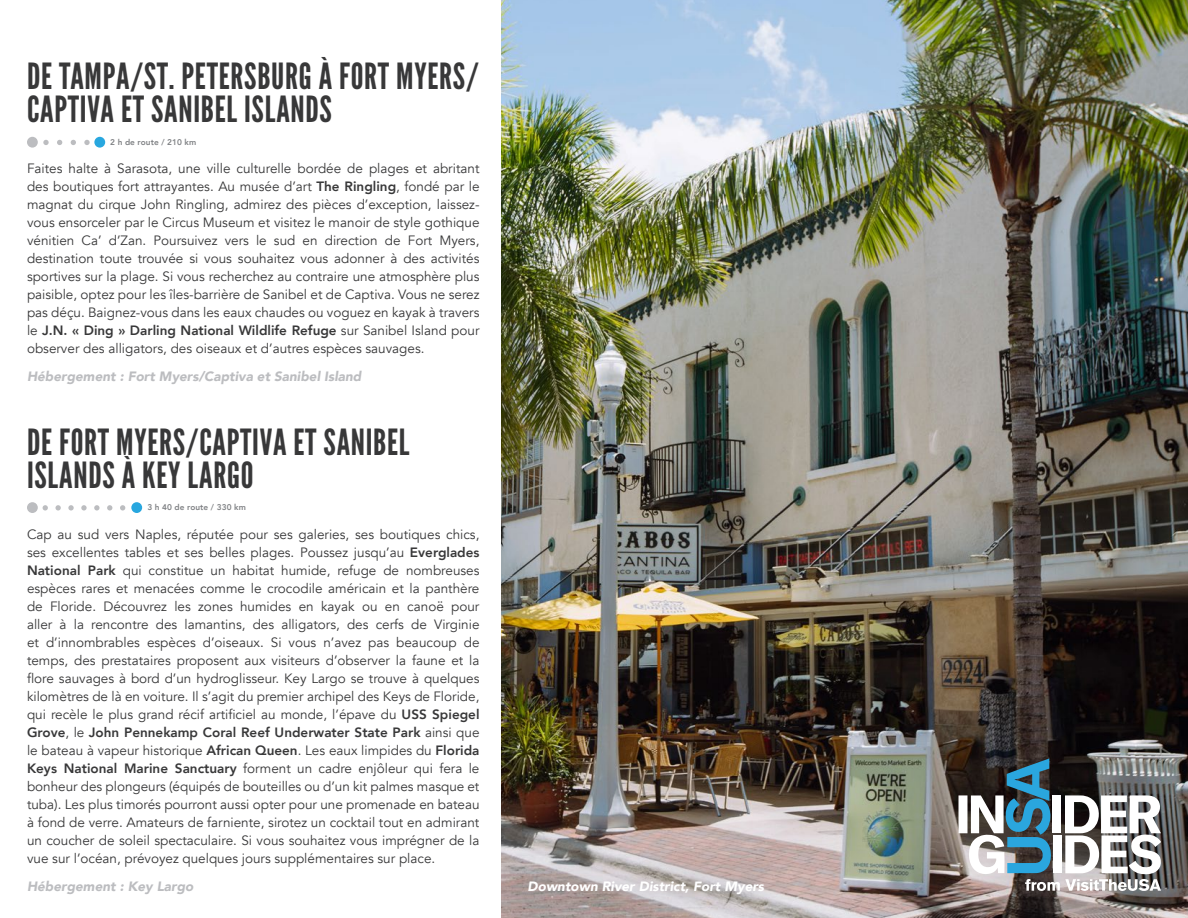
<style>
.page{position:relative;width:1188px;height:918px;background:#fff}
.page>*{position:absolute;margin:0;border:0;box-sizing:border-box;transform-origin:0 0}
.Section_Title_no_lin{font:36px/33px "League Gothic";letter-spacing:.02em;color:#383839}
.t1{font:13.5px/18px "Avenir";color:#383839;text-align:justify}
.Accommodation{font:italic 900 13.5px "Avenir";color:#bcbdc0}
.Photo_Caption{font:italic 900 13.5px "Avenir";color:#fff}
.t2{font:800 8.25px "Avenir";letter-spacing:.01em;color:#808285}
.s1{font-weight:800}
</style>
<div class="page">
<img style="left:501px;top:0;width:687px;height:918px">
<div style="left:494px;top:846px;width:303px;height:72px;background:#231f20;opacity:.75"></div>
<div style="left:931px;top:735px;width:257px;height:183px;background:#231f20;opacity:.1"></div>
<svg style="left:959px;top:759px;width:202px;height:132px"></svg>
<svg style="left:43px;top:140px;width:47px;height:5px"></svg>
<div style="left:27px;top:137px;width:11px;height:11px;background:#bcbdc0;border-radius:50%"></div>
<div style="left:94px;top:137px;width:11px;height:11px;background:#28a7df;border-radius:50%"></div>
<svg style="left:43px;top:505px;width:83px;height:6px"></svg>
<div style="left:27px;top:502px;width:11px;height:11px;background:#bcbdc0;border-radius:50%"></div>
<div style="left:131px;top:502px;width:11px;height:11px;background:#28a7df;border-radius:50%"></div>
<p class="Section_Title_no_lin" style="left:27px;top:59px;width:453px">DE TAMPA/ST. PETERSBURG À FORT MYERS/<br>CAPTIVA ET SANIBEL ISLANDS</p>
<p class="t2" style="left:110px;top:136px;width:88px">2 h de route / 210 km</p>
<p class="t1" style="left:27px;top:160px;width:454px">Faites halte à Sarasota, une ville culturelle bordée de plages et abritant des boutiques fort attrayantes. Au musée d’art <span class="s1">The Ringling</span>, fondé par le magnat du cirque John Ringling, admirez des pièces d’exception, laissez&shy;vous ensorceler par le Circus Museum et visitez le manoir de style gothique vénitien Ca’ d’Zan. Poursuivez vers le sud en direction de Fort Myers, destination toute trouvée si vous souhaitez vous adonner à des activités sportives sur la plage. Si vous recherchez au contraire une atmosphère plus paisible, optez pour les îles-barrière de Sanibel et de Captiva. Vous ne serez pas déçu. Baignez-vous dans les eaux chaudes ou voguez en kayak à travers le <span class="s1">J.N. « Ding » Darling National Wildlife Refuge</span> sur Sanibel Island pour observer des alligators, des oiseaux et d’autres espèces sauvages.</p>
<p class="Accommodation" style="left:27px;top:365px;width:336px">Hébergement : Fort Myers/Captiva et Sanibel Island</p>
<p class="Section_Title_no_lin" style="left:27px;top:425px;width:384px">DE FORT MYERS/CAPTIVA ET SANIBEL<br>ISLANDS À KEY LARGO</p>
<p class="t2" style="left:147px;top:501px;width:100px">3 h 40 de route / 330 km</p>
<p class="t1" style="left:27px;top:526px;width:454px">Cap au sud vers Naples, réputée pour ses galeries, ses boutiques chics, ses excellentes tables et ses belles plages. Poussez jusqu’au <span class="s1">Everglades National Park</span> qui constitue un habitat humide, refuge de nombreuses espèces rares et menacées comme le crocodile américain et la panthère de Floride. Découvrez les zones humides en kayak ou en canoë pour aller à la rencontre des lamantins, des alligators, des cerfs de Virginie et d’innombrables espèces d’oiseaux. Si vous n’avez pas beaucoup de temps, des prestataires proposent aux visiteurs d’observer la faune et la flore sauvages à bord d’un hydroglisseur. Key Largo se trouve à quelques kilomètres de là en voiture. Il s’agit du premier archipel des Keys de Floride, qui recèle le plus grand récif artificiel au monde, l’épave du <span class="s1">USS Spiegel Grove</span>, le <span class="s1">John Pennekamp Coral Reef Underwater State Park</span> ainsi que le bateau à vapeur historique <span class="s1">African Queen</span>. Les eaux limpides du <span class="s1">Florida Keys National Marine Sanctuary</span> forment un cadre enjôleur qui fera le bonheur des plongeurs (équipés de bouteilles ou d’un kit palmes masque et tuba). Les plus timorés pourront aussi opter pour une promenade en bateau à fond de verre. Amateurs de farniente, sirotez un cocktail tout en admirant un coucher de soleil spectaculaire. Si vous souhaitez vous imprégner de la vue sur l’océan, prévoyez quelques jours supplémentaires sur place.</p>
<p class="Accommodation" style="left:27px;top:875px;width:168px">Hébergement : Key Largo</p>
<p class="Photo_Caption" style="left:528px;top:875px;width:238px">Downtown River District, Fort Myers</p>
</div>
